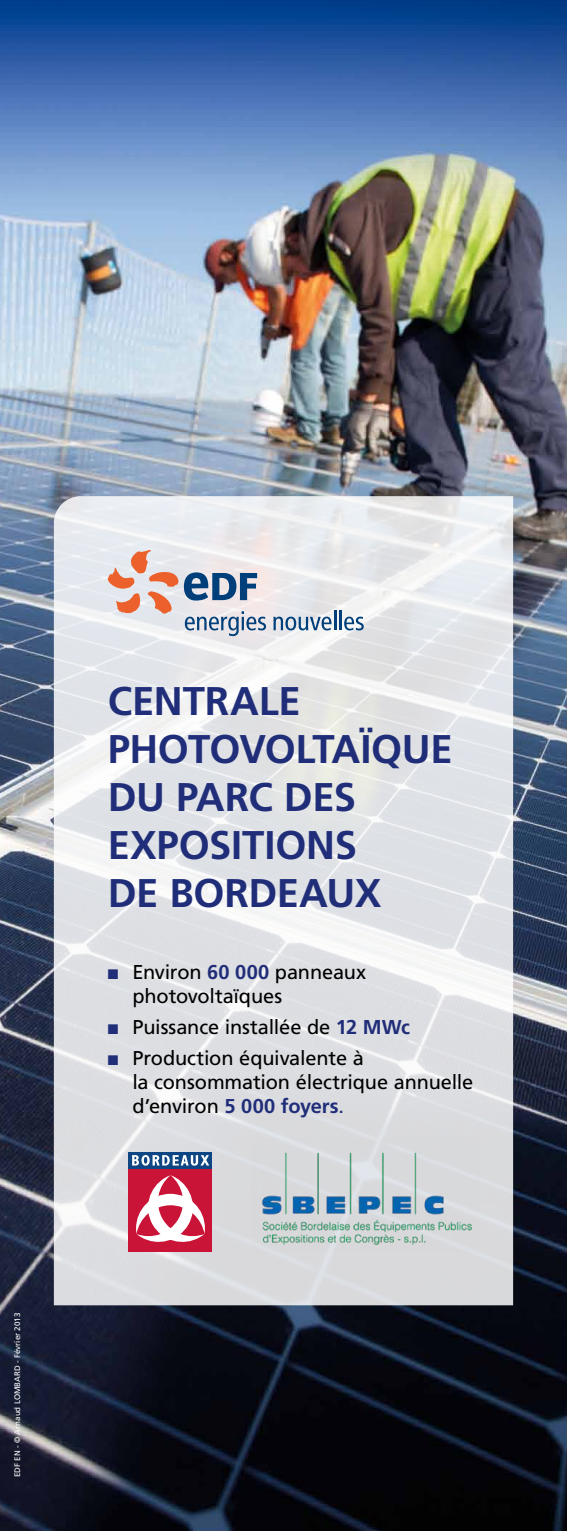
<style>
.page{position:relative;width:567px;height:1531px;background:#fff}
.page>*{position:absolute;margin:0;border:0;box-sizing:border-box;transform-origin:0 0}
.t1{font:700 40px/48px "Frutiger";letter-spacing:-.01em;color:#202e79}
.t2{font:20px/24px "Frutiger";letter-spacing:-.01em;color:#000}
.t3{font:8px "Frutiger";color:#fff}
.s1{color:#202e79}
.s2{font-weight:700;color:#202e79}
</style>
<div class="page">
<img style="left:0;top:0;width:567px;height:1531px">
<svg style="left:54px;top:496px;width:459px;height:809px;fill:#dfe1e5"></svg>
<svg style="left:273px;top:617px;width:58px;height:13px"></svg>
<hr style="left:334px;top:610px;width:2px;height:20px;background:#003f79">
<hr style="left:339px;top:610px;width:3px;height:20px;background:#003f79">
<svg style="left:344px;top:617px;width:20px;height:13px"></svg>
<svg style="left:108px;top:550px;width:158px;height:86px;background:#cec6c9"></svg>
<div style="left:129px;top:1168px;width:83px;height:83px;background:#c91437"></div>
<svg style="left:136px;top:1175px;width:69px;height:67px"></svg>
<div style="left:129px;top:1152px;width:83px;height:16px;background:#0d4683"></div>
<svg style="left:132px;top:1155px;width:77px;height:10px"></svg>
<img style="left:252px;top:1138px;width:230px;height:113px">
<p class="t3" style="left:13px;top:1477px;width:166px;rotate:-90deg">EDF EN - © Arnaud LOMBARD - Février 2013</p>
<h1 class="t1" style="left:108px;top:677px;width:346px">CENTRALE<br>PHOTOVOLTAÏQUE<br>DU PARC DES<br>EXPOSITIONS<br>DE BORDEAUX</h1>
<p class="t2" style="left:132px;top:960px;width:235px;text-indent:-25px"><span class="s1">■</span> Environ <span class="s2">60 000</span> panneaux photovoltaïques</p>
<p class="t2" style="left:108px;top:1015px;width:304px"><span class="s1">■</span> Puissance installée de <span class="s2">12 MWc</span></p>
<p class="t2" style="left:132px;top:1046px;width:342px;text-indent:-25px"><span class="s1">■</span> Production équivalente à<br>la consommation électrique annuelle d’environ <span class="s2">5 000 foyers</span><span class="s1">.</span></p>
</div>
